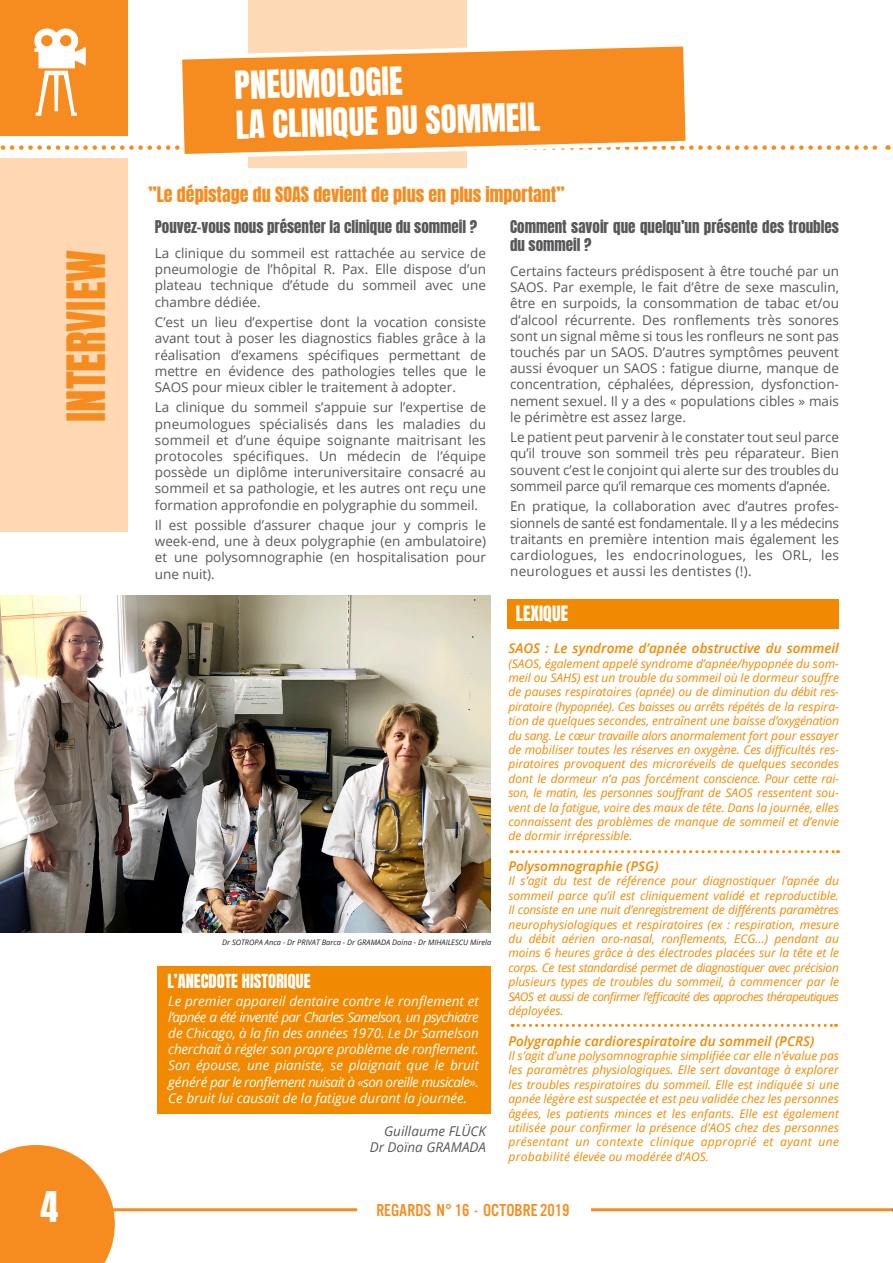
<style>
.page{position:relative;width:893px;height:1263px;background:#fff}
.page>*{position:absolute;margin:0;border:0;box-sizing:border-box;transform-origin:0 0}
.t1{font:45px "Anton";color:#f68c1f}
.t2{font:36px "Anton";color:#fff}
.t3{font:33px/39.9px "Anton";color:#fff}
.t4{font:18px "Anton";color:#f68c1f}
.t5{font:18px "Alternate Got No 3 D";color:#f68c1f}
.t6{font:18px "Anton";color:#fff}
.t7{font:16.5px "Anton";color:#fff}
.t8{font:15px/18px "Anton";color:#57585a}
.t9{font:13.5px/16.2px "Open Sans";color:#57585a;text-align:justify}
.t10{font:italic 13.5px/16.2px "Open Sans";color:#fff;text-align:justify}
.t11{font:italic 600 13.5px "Open Sans";color:#f18a00}
.t12{font:italic 13.5px/16.2px "Open Sans";color:#57585a;text-align:right}
.t13{font:italic 12px/14.4px "Open Sans";color:#f18a00;text-align:justify}
.t14{font:italic 7.5px "Open Sans";color:#231f20}
</style>
<div class="page">
<svg style="left:0;top:145px;width:888px;height:5px"></svg>
<img style="left:0;top:595px;width:491px;height:338px">
<div style="left:249px;top:0;width:218px;height:168px;background:#fdd9b5"></div>
<div style="left:0;top:0;width:128px;height:135px;background:#f68c1f"></div>
<div style="left:0;top:158px;width:127px;height:373px;background:#fdd8b2"></div>
<svg style="left:0;top:1145px;width:115px;height:118px"></svg>
<hr style="left:111px;top:1208px;width:246px;height:3px;background:#f68c1f">
<hr style="left:591px;top:1208px;width:302px;height:3px;background:#f68c1f">
<svg style="left:34px;top:28px;width:52px;height:88px"></svg>
<svg style="left:175px;top:40px;width:517px;height:121px"></svg>
<div style="left:157px;top:965px;width:333px;height:148px;background:#f18a00"></div>
<svg style="left:511px;top:850px;width:327px;height:3px"></svg>
<svg style="left:512px;top:1024px;width:325px;height:3px"></svg>
<div style="left:507px;top:599px;width:332px;height:29px;background:#f18a00"></div>
<h1 class="t1" style="left:63px;top:422px;width:174px;rotate:-90deg">INTERVIEW</h1>
<h2 class="t2" style="left:40px;top:1189px;width:19px">4</h2>
<h3 class="t3" style="left:234px;top:69px;width:306px;rotate:-2deg">PNEUMOLOGIE<br>LA CLINIQUE DU SOMMEIL</h3>
<h3 class="t4" style="left:148px;top:185px;width:418px">”Le dépistage du SOAS devient de plus en plus important”</h3>
<p class="t8" style="left:155px;top:219px;width:324px">Pouvez-vous nous présenter la clinique du sommeil ?</p>
<p class="t9" style="left:155px;top:245px;width:333px">La clinique du sommeil est rattachée au service de pneumologie de l’hôpital R. Pax. Elle dispose d’un plateau technique d’étude du sommeil avec une chambre dédiée.</p>
<p class="t9" style="left:155px;top:314px;width:333px">C’est un lieu d’expertise dont la vocation consiste avant tout à poser les diagnostics fiables grâce à la réalisation d’examens spécifiques permettant de mettre en évidence des pathologies telles que le SAOS pour mieux cibler le traitement à adopter.</p>
<p class="t9" style="left:155px;top:399px;width:333px">La clinique du sommeil s’appuie sur l’expertise de pneumologues spécialisés dans les maladies du sommeil et d’une équipe soignante maitrisant les protocoles spécifiques. Un médecin de l’équipe possède un diplôme interuniversitaire consacré au sommeil et sa pathologie, et les autres ont reçu une formation approfondie en polygraphie du sommeil.</p>
<p class="t9" style="left:155px;top:517px;width:333px">Il est possible d’assurer chaque jour y compris le week-end, une à deux polygraphie (en ambulatoire) et une polysomnographie (en hospitalisation pour une nuit).</p>
<p class="t14" style="left:222px;top:937px;width:271px">Dr SOTROPA Anca - Dr PRIVAT Barca - Dr GRAMADA Doina - Dr MIHAILESCU Mirela</p>
<p class="t7" style="left:167px;top:972px;width:145px">L’ANECDOTE HISTORIQUE</p>
<p class="t10" style="left:168px;top:992px;width:312px">Le premier appareil dentaire contre le ronflement et l’apnée a été inventé par Charles Samelson, un psychiatre de Chicago, à la fin des années 1970. Le Dr Samelson cherchait à régler son propre problème de ronflement.<br>Son épouse, une pianiste, se plaignait que le bruit généré par le ronflement nuisait à «son oreille musicale».<br>Ce bruit lui causait de la fatigue durant la journée.</p>
<p class="t12" style="left:370px;top:1123px;width:118px">Guillaume FLÜCK<br>Dr Doïna GRAMADA</p>
<p class="t8" style="left:510px;top:219px;width:330px">Comment savoir que quelqu’un présente des troubles du sommeil ?</p>
<p class="t9" style="left:510px;top:263px;width:330px">Certains facteurs prédisposent à être touché par un SAOS. Par exemple, le fait d’être de sexe masculin, être en surpoids, la consommation de tabac et/ou d’alcool récurrente. Des ronflements très sonores sont un signal même si tous les ronfleurs ne sont pas touchés par un SAOS. D’autres symptômes peuvent aussi évoquer un SAOS : fatigue diurne, manque de concentration, céphalées, dépression, dysfonction&shy;nement sexuel. Il y a des « populations cibles » mais le périmètre est assez large.</p>
<p class="t9" style="left:510px;top:429px;width:330px">Le patient peut parvenir à le constater tout seul parce qu’il trouve son sommeil très peu réparateur. Bien souvent c’est le conjoint qui alerte sur des troubles du sommeil parce qu’il remarque ces moments d’apnée.</p>
<p class="t9" style="left:510px;top:498px;width:330px">En pratique, la collaboration avec d’autres profes&shy;sionnels de santé est fondamentale. Il y a les médecins traitants en première intention mais également les cardiologues, les endocrinologues, les ORL, les neurologues et aussi les dentistes (!).</p>
<h3 class="t6" style="left:516px;top:604px;width:54px">LEXIQUE</h3>
<p class="t11" style="left:508px;top:639px;width:332px">SAOS : Le syndrome d’apnée obstructive du sommeil</p>
<p class="t13" style="left:508px;top:656px;width:332px">(SAOS, également appelé syndrome d’apnée/hypopnée du som&shy;meil ou SAHS) est un trouble du sommeil où le dormeur souffre de pauses respiratoires (apnée) ou de diminution du débit res&shy;piratoire (hypopnée). Ces baisses ou arrêts répétés de la respira&shy;tion de quelques secondes, entraînent une baisse d’oxygénation du sang. Le cœur travaille alors anormalement fort pour essayer de mobiliser toutes les réserves en oxygène. Ces difficultés res&shy;piratoires provoquent des microréveils de quelques secondes dont le dormeur n’a pas forcément conscience. Pour cette rai&shy;son, le matin, les personnes souffrant de SAOS ressentent sou&shy;vent de la fatigue, voire des maux de tête. Dans la journée, elles connaissent des problèmes de manque de sommeil et d’envie de dormir irrépressible.</p>
<p class="t11" style="left:508px;top:857px;width:152px">Polysomnographie (PSG)</p>
<p class="t13" style="left:508px;top:873px;width:332px">Il s’agit du test de référence pour diagnostiquer l’apnée du sommeil parce qu’il est cliniquement validé et reproductible.<br>Il consiste en une nuit d’enregistrement de différents paramètres neurophysiologiques et respiratoires (ex : respiration, mesure du débit aérien oro-nasal, ronflements, ECG…) pendant au moins 6 heures grâce à des électrodes placées sur la tête et le corps. Ce test standardisé permet de diagnostiquer avec précision plusieurs types de troubles du sommeil, à commencer par le SAOS et aussi de confirmer l’efficacité des approches thérapeutiques déployées.</p>
<p class="t11" style="left:508px;top:1031px;width:307px">Polygraphie cardiorespiratoire du sommeil (PCRS)</p>
<p class="t13" style="left:508px;top:1048px;width:332px">Il s’agit d’une polysomnographie simplifiée car elle n’évalue pas les paramètres physiologiques. Elle sert davantage à explorer les troubles respiratoires du sommeil. Elle est indiquée si une apnée légère est suspectée et est peu validée chez les personnes âgées, les patients minces et les enfants. Elle est également utilisée pour confirmer la présence d’AOS chez des personnes présentant un contexte clinique approprié et ayant une probabilité élevée ou modérée d’AOS.</p>
<h3 class="t5" style="left:376px;top:1200px;width:195px">REGARDS N° 16 - OCTOBRE 2019</h3>
</div>
